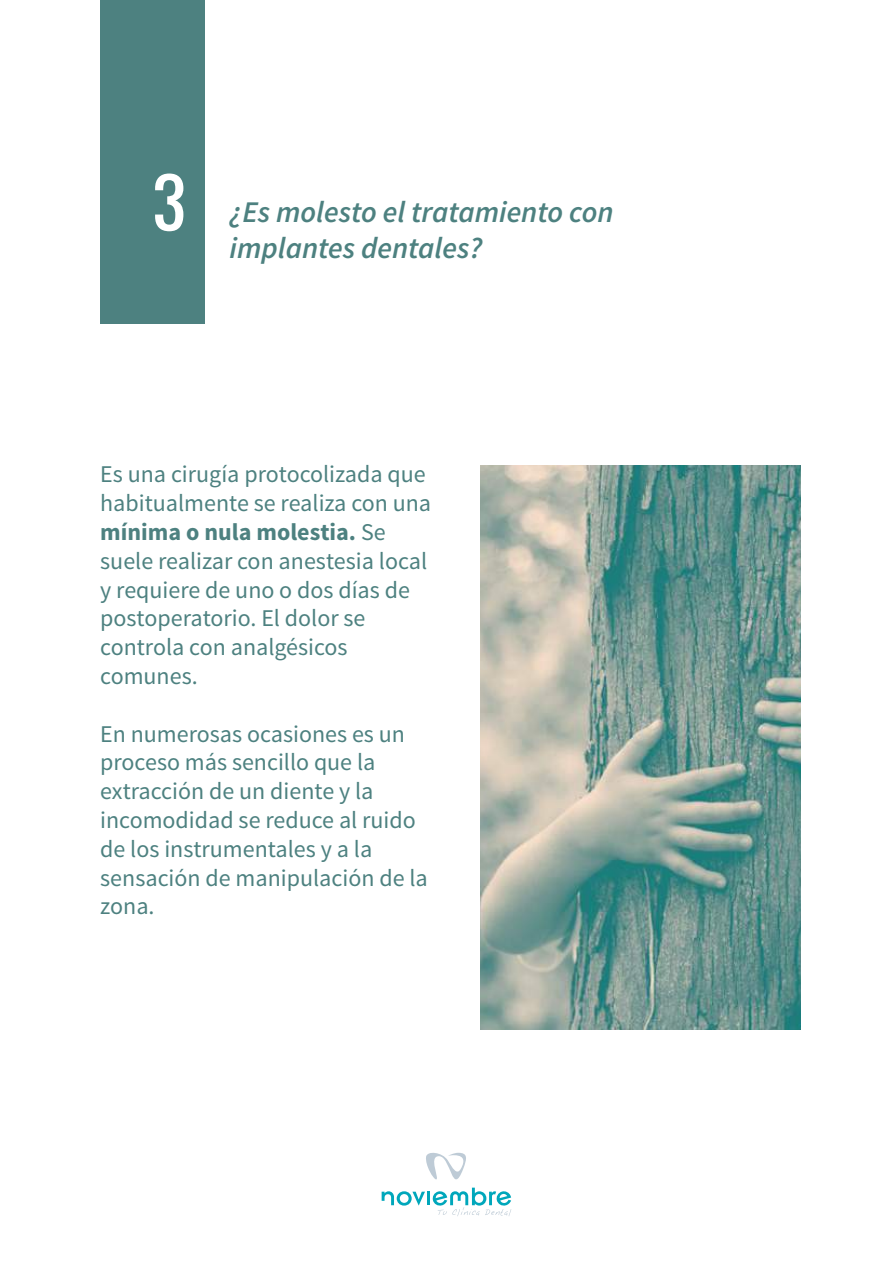
<style>
.page{position:relative;width:893px;height:1263px;background:#fff}
.page>*{position:absolute;margin:0;border:0;box-sizing:border-box;transform-origin:0 0}
.t1{font:64.65px "Oswald";color:#fff}
.t2{font:italic 600 30px/36px "Source Sans Pro";color:#4d8180}
.t3{font:24px/28.8px "Source Sans Pro";color:#4d8180}
.s1{font-weight:700}
</style>
<div class="page">
<svg style="left:382px;top:1152px;width:129px;height:64px"></svg>
<div style="left:100px;top:0;width:105px;height:323px;background:#4d8180"></div>
<img style="left:481px;top:466px;width:319px;height:564px">
<h1 class="t1" style="left:153px;top:154px;width:34px">3</h1>
<p class="t2" style="left:230px;top:194px;width:386px">¿Es molesto el tratamiento con implantes dentales?</p>
<p class="t3" style="left:100px;top:460px;width:333px">Es una cirugía protocolizada que habitualmente se realiza con una <span class="s1">mínima o nula molestia.</span> Se suele realizar con anestesia local y requiere de uno o dos días de postoperatorio. El dolor se controla con analgésicos comunes.</p>
<p class="t3" style="left:100px;top:719px;width:329px">En numerosas ocasiones es un proceso más sencillo que la extracción de un diente y la incomodidad se reduce al ruido de los instrumentales y a la sensación de manipulación de la zona.</p>
</div>
